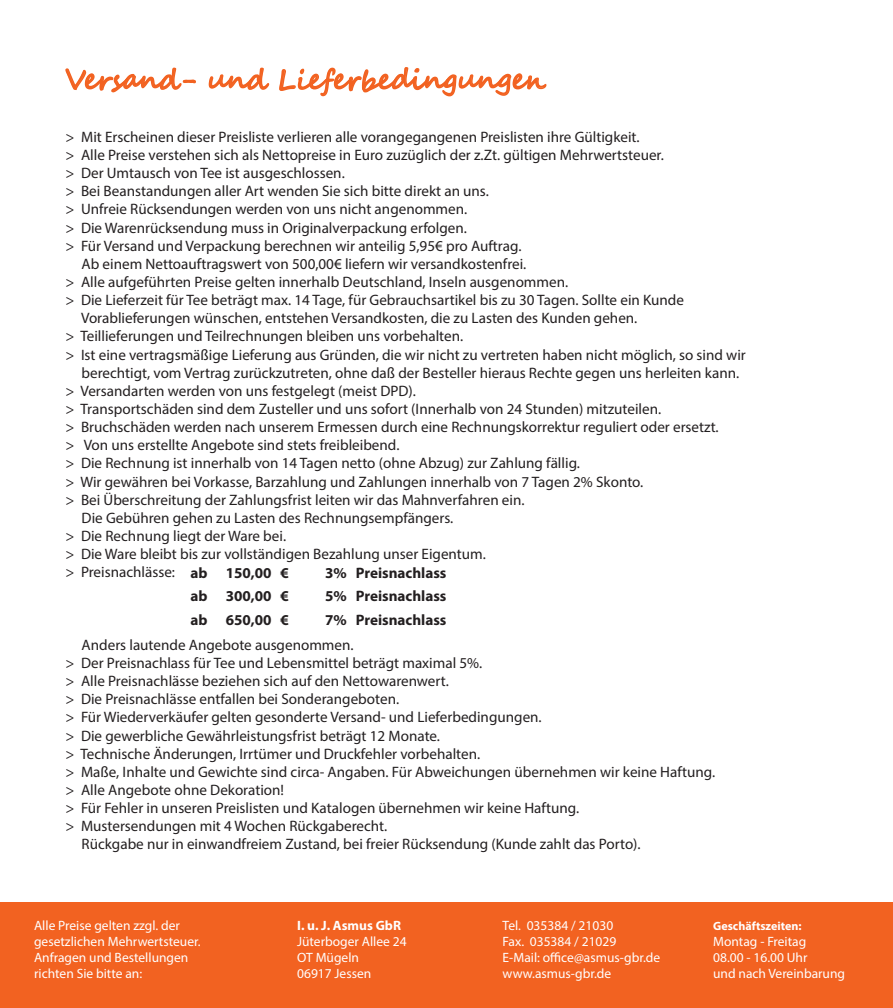
<style>
.page{position:relative;width:893px;height:1008px;background:#fff}
.page>*{position:absolute;margin:0;border:0;box-sizing:border-box;transform-origin:0 0}
.t1{font:27px "Segoe Script";color:#f26221}
.t2{font:15.15px "Myriad Pro";color:#231f20}
.t3{font:700 15.15px "Myriad Pro";color:#231f20}
.t4{font:13.5px/16.2px "Myriad Pro";color:#fff}
.t5{font:700 13.5px "Myriad Pro";color:#fff}
.t6{font:700 12px "Myriad Pro";color:#fff}
</style>
<div class="page">
<svg style="left:65px;top:67px;width:131px;height:26px"></svg>
<svg style="left:208px;top:67px;width:62px;height:23px"></svg>
<svg style="left:279px;top:67px;width:268px;height:30px"></svg>
<div style="left:0;top:902px;width:893px;height:106px;background:#f26221"></div>
<h1 class="t1" style="left:66px;top:58px;width:482px">Versand- und Lieferbedingungen</h1>
<p class="t2" style="left:66px;top:127px;width:576px">&gt; Mit Erscheinen dieser Preisliste verlieren alle vorangegangenen Preislisten ihre Gültigkeit.</p>
<p class="t2" style="left:66px;top:145px;width:600px">&gt; Alle Preise verstehen sich als Nettopreise in Euro zuzüglich der z.Zt. gültigen Mehrwertsteuer.</p>
<p class="t2" style="left:66px;top:164px;width:281px">&gt; Der Umtausch von Tee ist ausgeschlossen.</p>
<p class="t2" style="left:66px;top:182px;width:425px">&gt; Bei Beanstandungen aller Art wenden Sie sich bitte direkt an uns.</p>
<p class="t2" style="left:66px;top:200px;width:403px">&gt; Unfreie Rücksendungen werden von uns nicht angenommen.</p>
<p class="t2" style="left:66px;top:218px;width:403px">&gt; Die Warenrücksendung muss in Originalverpackung erfolgen.</p>
<p class="t2" style="left:66px;top:236px;width:457px">&gt; Für Versand und Verpackung berechnen wir anteilig 5,95€ pro Auftrag.</p>
<p class="t2" style="left:82px;top:254px;width:446px">Ab einem Nettoauftragswert von 500,00€ liefern wir versandkostenfrei.</p>
<p class="t2" style="left:66px;top:272px;width:504px">&gt; Alle aufgeführten Preise gelten innerhalb Deutschland, Inseln ausgenommen.</p>
<p class="t2" style="left:66px;top:291px;width:620px">&gt; Die Lieferzeit für Tee beträgt max. 14 Tage, für Gebrauchsartikel bis zu 30 Tagen. Sollte ein Kunde</p>
<p class="t2" style="left:81px;top:309px;width:558px">Vorablieferungen wünschen, entstehen Versandkosten, die zu Lasten des Kunden gehen.</p>
<p class="t2" style="left:66px;top:327px;width:399px">&gt; Teillieferungen und Teilrechnungen bleiben uns vorbehalten.</p>
<p class="t2" style="left:66px;top:345px;width:682px">&gt; Ist eine vertragsmäßige Lieferung aus Gründen, die wir nicht zu vertreten haben nicht möglich, so sind wir</p>
<p class="t2" style="left:82px;top:363px;width:659px">berechtigt, vom Vertrag zurückzutreten, ohne daß der Besteller hieraus Rechte gegen uns herleiten kann.</p>
<p class="t2" style="left:66px;top:381px;width:352px">&gt; Versandarten werden von uns festgelegt (meist DPD).</p>
<p class="t2" style="left:66px;top:399px;width:597px">&gt; Transportschäden sind dem Zusteller und uns sofort (Innerhalb von 24 Stunden) mitzuteilen.</p>
<p class="t2" style="left:66px;top:418px;width:655px">&gt; Bruchschäden werden nach unserem Ermessen durch eine Rechnungskorrektur reguliert oder ersetzt.</p>
<p class="t2" style="left:66px;top:436px;width:335px">&gt; Von uns erstellte Angebote sind stets freibleibend.</p>
<p class="t2" style="left:66px;top:454px;width:516px">&gt; Die Rechnung ist innerhalb von 14 Tagen netto (ohne Abzug) zur Zahlung fällig.</p>
<p class="t2" style="left:66px;top:472px;width:579px">&gt; Wir gewähren bei Vorkasse, Barzahlung und Zahlungen innerhalb von 7 Tagen 2% Skonto.</p>
<p class="t2" style="left:66px;top:490px;width:460px">&gt; Bei Überschreitung der Zahlungsfrist leiten wir das Mahnverfahren ein.</p>
<p class="t2" style="left:82px;top:508px;width:373px">Die Gebühren gehen zu Lasten des Rechnungsempfängers.</p>
<p class="t2" style="left:66px;top:526px;width:222px">&gt; Die Rechnung liegt der Ware bei.</p>
<p class="t2" style="left:66px;top:545px;width:422px">&gt; Die Ware bleibt bis zur vollständigen Bezahlung unser Eigentum.</p>
<p class="t2" style="left:66px;top:563px;width:111px">&gt; Preisnachlässe:</p>
<p class="t3" style="left:191px;top:563px;width:100px">ab 150,00 €</p>
<p class="t3" style="left:325px;top:563px;width:123px">3% Preisnachlass</p>
<p class="t3" style="left:191px;top:586px;width:100px">ab 300,00 €</p>
<p class="t3" style="left:325px;top:586px;width:123px">5% Preisnachlass</p>
<p class="t3" style="left:191px;top:610px;width:100px">ab 650,00 €</p>
<p class="t3" style="left:325px;top:610px;width:123px">7% Preisnachlass</p>
<p class="t2" style="left:82px;top:635px;width:274px">Anders lautende Angebote ausgenommen.</p>
<p class="t2" style="left:66px;top:653px;width:418px">&gt; Der Preisnachlass für Tee und Lebensmittel beträgt maximal 5%.</p>
<p class="t2" style="left:66px;top:672px;width:385px">&gt; Alle Preisnachlässe beziehen sich auf den Nettowarenwert.</p>
<p class="t2" style="left:66px;top:690px;width:335px">&gt; Die Preisnachlässe entfallen bei Sonderangeboten.</p>
<p class="t2" style="left:66px;top:708px;width:478px">&gt; Für Wiederverkäufer gelten gesonderte Versand- und Lieferbedingungen.</p>
<p class="t2" style="left:66px;top:726px;width:376px">&gt; Die gewerbliche Gewährleistungsfrist beträgt 12 Monate.</p>
<p class="t2" style="left:66px;top:744px;width:416px">&gt; Technische Änderungen, Irrtümer und Druckfehler vorbehalten.</p>
<p class="t2" style="left:66px;top:762px;width:651px">&gt; Maße, Inhalte und Gewichte sind circa- Angaben. Für Abweichungen übernehmen wir keine Haftung.</p>
<p class="t2" style="left:66px;top:780px;width:220px">&gt; Alle Angebote ohne Dekoration!</p>
<p class="t2" style="left:66px;top:799px;width:515px">&gt; Für Fehler in unseren Preislisten und Katalogen übernehmen wir keine Haftung.</p>
<p class="t2" style="left:66px;top:817px;width:323px">&gt; Mustersendungen mit 4 Wochen Rückgaberecht.</p>
<p class="t2" style="left:82px;top:835px;width:561px">Rückgabe nur in einwandfreiem Zustand, bei freier Rücksendung (Kunde zahlt das Porto).</p>
<p class="t5" style="left:297px;top:916px;width:105px">I. u. J. Asmus GbR</p>
<p class="t4" style="left:297px;top:933px;width:111px">Jüterboger Allee 24<br>OT Mügeln<br>06917 Jessen</p>
<p class="t4" style="left:34px;top:917px;width:168px">Alle Preise gelten zzgl. der gesetzlichen Mehrwertsteuer.<br>Anfragen und Bestellungen richten Sie bitte an:</p>
<p class="t4" style="left:503px;top:917px;width:159px">Tel. 035384 / 21030<br>Fax. 035384 / 21029<br>E-Mail: office@asmus-gbr.de www.asmus-gbr.de</p>
<p class="t6" style="left:713px;top:918px;width:90px">Geschäftszeiten:</p>
<p class="t4" style="left:713px;top:933px;width:133px">Montag - Freitag<br>08.00 - 16.00 Uhr<br>und nach Vereinbarung</p>
</div>
